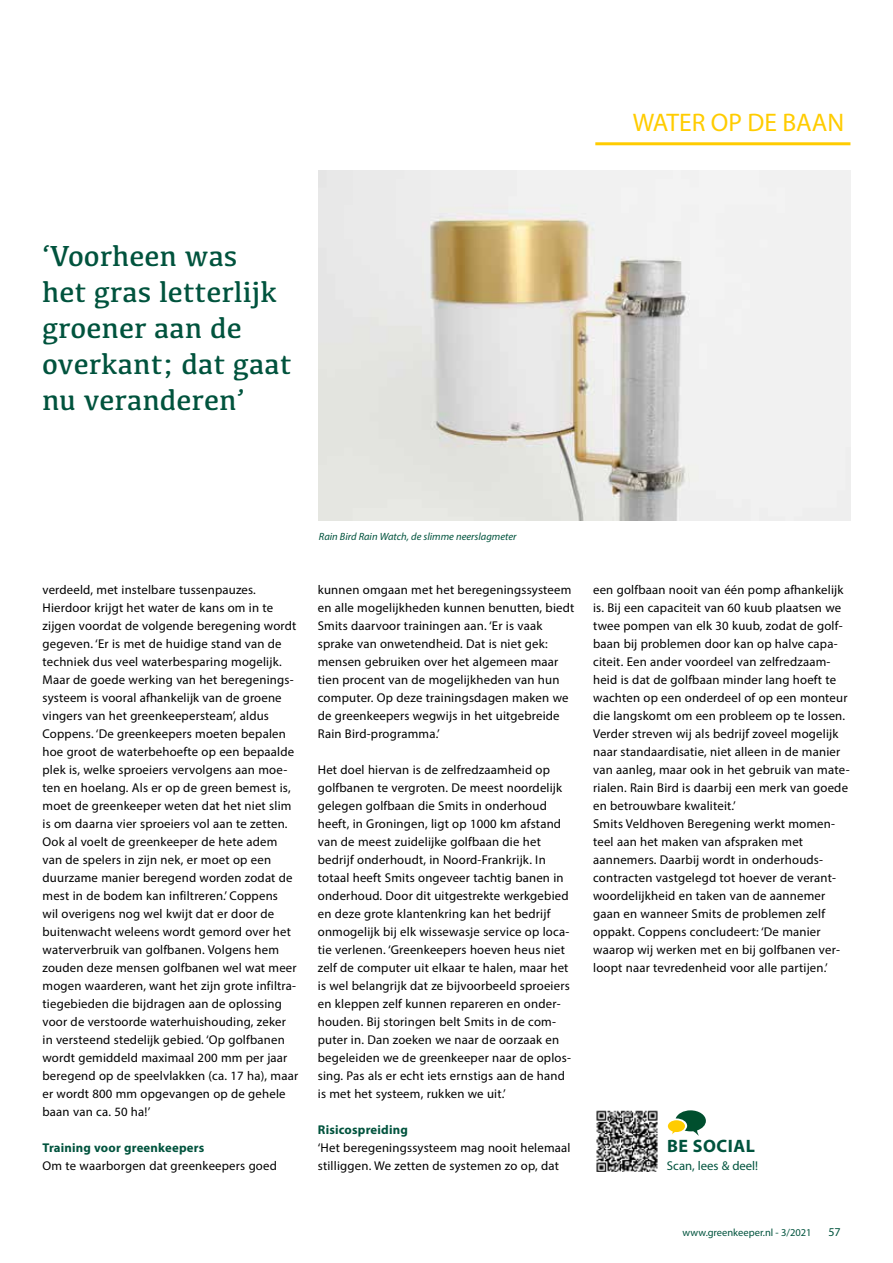
<style>
.page{position:relative;width:893px;height:1263px;background:#fff}
.page>*{position:absolute;margin:0;border:0;box-sizing:border-box;transform-origin:0 0}
.t1{font:30px/36px "Kefa";color:#00533d}
.t2{font:25.5px "Myriad Pro";color:#fc0}
.t3{font:700 18px "Myriad Pro";letter-spacing:.03em;color:#00533d}
.t4{font:12.75px/18px "Myriad Pro";letter-spacing:.015em;color:#000}
.t5{font:700 12.75px "Myriad Pro";letter-spacing:.015em;color:#00533d}
.t6{font:12.75px "Myriad Pro";color:#00533d}
.t7{font:12px "Myriad Pro";color:#00533d}
.t8{font:italic 10.5px "Myriad Pro";color:#00533d}
.t9{font:10.5px "Myriad Pro";color:#00533d}
</style>
<div class="page">
<hr style="left:595px;top:142px;width:255px;height:3px;background:#fc0">
<img style="left:319px;top:170px;width:531px;height:351px">
<img style="left:596px;top:1110px;width:62px;height:61px">
<svg style="left:668px;top:1110px;width:38px;height:26px"></svg>
<h1 class="t1" style="left:42px;top:237px;width:251px">‘Voorheen was<br>het gras letterlijk groener aan de overkant; dat gaat nu veranderen’</h1>
<h2 class="t2" style="left:633px;top:107px;width:213px">WATER OP DE BAAN</h2>
<p class="t4" style="left:43px;top:581px;width:257px">verdeeld, met instelbare tussenpauzes.<br>Hierdoor krijgt het water de kans om in te zijgen voordat de volgende beregening wordt gegeven. ‘Er is met de huidige stand van de techniek dus veel waterbesparing mogelijk.<br>Maar de goede werking van het beregenings&shy;systeem is vooral afhankelijk van de groene vingers van het greenkeepersteam’, aldus Coppens. ‘De greenkeepers moeten bepalen hoe groot de waterbehoefte op een bepaalde plek is, welke sproeiers vervolgens aan moe&shy;ten en hoelang. Als er op de green bemest is, moet de greenkeeper weten dat het niet slim is om daarna vier sproeiers vol aan te zetten.<br>Ook al voelt de greenkeeper de hete adem van de spelers in zijn nek, er moet op een duurzame manier beregend worden zodat de mest in de bodem kan infiltreren.’ Coppens<br>wil overigens nog wel kwijt dat er door de buitenwacht weleens wordt gemord over het waterverbruik van golfbanen. Volgens hem zouden deze mensen golfbanen wel wat meer mogen waarderen, want het zijn grote infiltra&shy;tiegebieden die bijdragen aan de oplossing voor de verstoorde waterhuishouding, zeker in versteend stedelijk gebied. ‘Op golfbanen wordt gemiddeld maximaal 200 mm per jaar beregend op de speelvlakken (ca. 17 ha), maar er wordt 800 mm opgevangen op de gehele baan van ca. 50 ha!’</p>
<p class="t5" style="left:43px;top:1139px;width:163px">Training voor greenkeepers</p>
<p class="t4" style="left:43px;top:1157px;width:236px">Om te waarborgen dat greenkeepers goed</p>
<p class="t8" style="left:319px;top:530px;width:199px">Rain Bird Rain Watch, de slimme neerslagmeter</p>
<p class="t4" style="left:318px;top:581px;width:258px">kunnen omgaan met het beregeningssysteem en alle mogelijkheden kunnen benutten, biedt Smits daarvoor trainingen aan. ‘Er is vaak sprake van onwetendheid. Dat is niet gek: mensen gebruiken over het algemeen maar tien procent van de mogelijkheden van hun computer. Op deze trainingsdagen maken we de greenkeepers wegwijs in het uitgebreide Rain Bird-programma.’</p>
<p class="t4" style="left:318px;top:761px;width:255px">Het doel hiervan is de zelfredzaamheid op golfbanen te vergroten. De meest noordelijk gelegen golfbaan die Smits in onderhoud heeft, in Groningen, ligt op 1000 km afstand van de meest zuidelijke golfbaan die het bedrijf onderhoudt, in Noord-Frankrijk. In totaal heeft Smits ongeveer tachtig banen in onderhoud. Door dit uitgestrekte werkgebied en deze grote klantenkring kan het bedrijf onmogelijk bij elk wissewasje service op loca&shy;tie verlenen. ‘Greenkeepers hoeven heus niet zelf de computer uit elkaar te halen, maar het is wel belangrijk dat ze bijvoorbeeld sproeiers en kleppen zelf kunnen repareren en onder&shy;houden. Bij storingen belt Smits in de com&shy;puter in. Dan zoeken we naar de oorzaak en begeleiden we de greenkeeper naar de oplos&shy;sing. Pas als er echt iets ernstigs aan de hand is met het systeem, rukken we uit.’</p>
<p class="t5" style="left:318px;top:1122px;width:92px">Risicospreiding</p>
<p class="t4" style="left:318px;top:1139px;width:254px">‘Het beregeningssysteem mag nooit helemaal stilliggen. We zetten de systemen zo op, dat</p>
<p class="t4" style="left:593px;top:581px;width:258px">een golfbaan nooit van één pomp afhankelijk is. Bij een capaciteit van 60 kuub plaatsen we twee pompen van elk 30 kuub, zodat de golf&shy;baan bij problemen door kan op halve capa&shy;citeit. Een ander voordeel van zelfredzaam&shy;heid is dat de golfbaan minder lang hoeft te wachten op een onderdeel of op een monteur die langskomt om een probleem op te lossen.<br>Verder streven wij als bedrijf zoveel mogelijk naar standaardisatie, niet alleen in de manier van aanleg, maar ook in het gebruik van mate&shy;rialen. Rain Bird is daarbij een merk van goede en betrouwbare kwaliteit.’<br>Smits Veldhoven Beregening werkt momen&shy;teel aan het maken van afspraken met aannemers. Daarbij wordt in onderhouds&shy;contracten vastgelegd tot hoever de verant&shy;woordelijkheid en taken van de aannemer gaan en wanneer Smits de problemen zelf oppakt. Coppens concludeert: ‘De manier waarop wij werken met en bij golfbanen ver&shy;loopt naar tevredenheid voor alle partijen.’</p>
<h3 class="t3" style="left:667px;top:1134px;width:89px">BE SOCIAL</h3>
<p class="t6" style="left:667px;top:1158px;width:93px">Scan, lees &amp; deel!</p>
<p class="t9" style="left:683px;top:1226px;width:130px">www.greenkeeper.nl - 3/2021</p>
<p class="t7" style="left:828px;top:1224px;width:14px">57</p>
</div>
